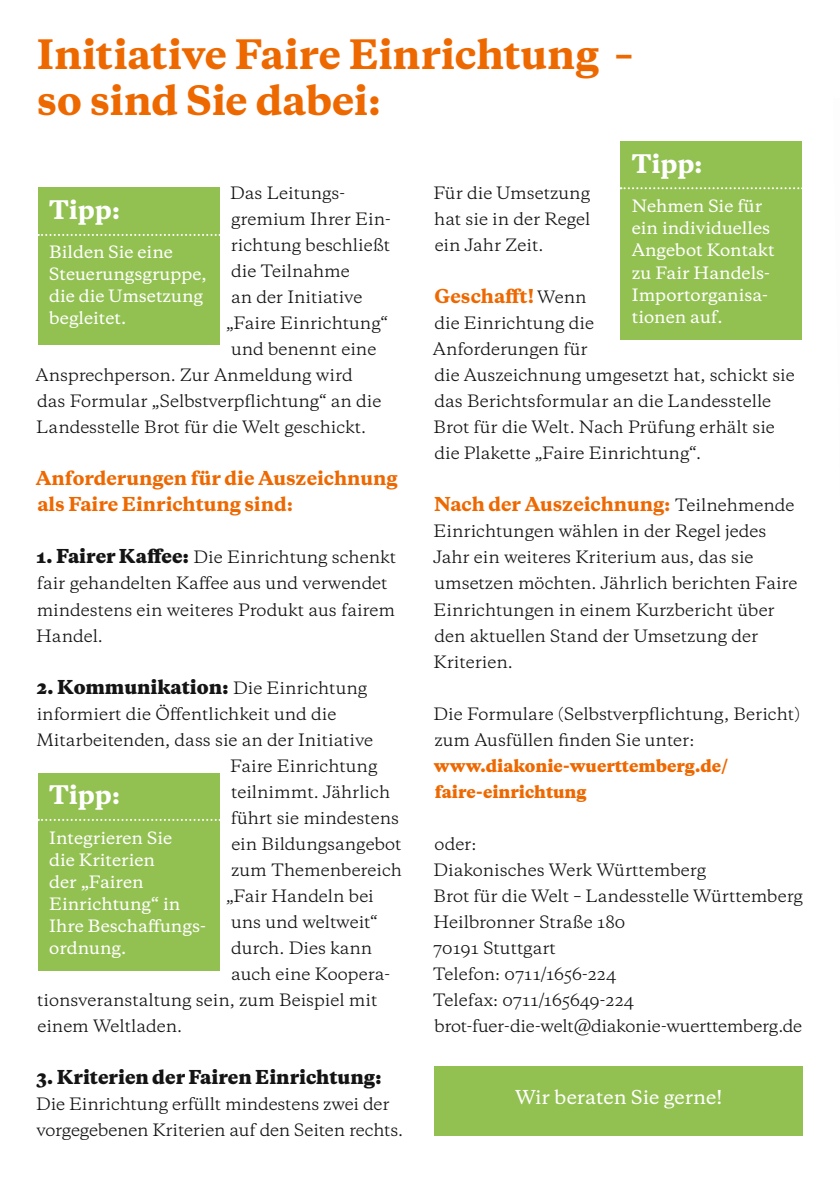
<style>
.page{position:relative;width:840px;height:1191px;background:#fff}
.page>*{position:absolute;margin:0;border:0;box-sizing:border-box;transform-origin:0 0}
.t1{font:800 38px/46px "Galaxie Copernicus";letter-spacing:-.005em;color:#ee6800}
.t2{font:800 24px "Galaxie Copernicus";letter-spacing:-.005em;color:#fff}
.t3{font:800 18px/26px "Galaxie Copernicus";color:#ee6800}
.t4{font:800 18px "Galaxie Copernicus";color:#131413}
.t5{font:500 18px "Galaxie Copernicus";color:#fff}
.t6{font:16px/26px "Galaxie Copernicus";color:#131413}
.t7{font:500 16px/22px "Galaxie Copernicus";color:#fff}
.t8{font:800 16px/26px "Galaxie Copernicus";color:#ee6800}
.s1{font-weight:800;font-size:18px}
.s2{font-weight:400;font-size:16px}
.s3{font-weight:400;font-size:16px;color:#131413}
</style>
<div class="page">
<div style="left:38px;top:187px;width:181px;height:158px;background:#92c151"></div>
<svg style="left:38px;top:234px;width:182px;height:2px"></svg>
<div style="left:38px;top:772px;width:181px;height:198px;background:#92c151"></div>
<svg style="left:38px;top:819px;width:182px;height:2px"></svg>
<div style="left:620px;top:142px;width:181px;height:198px;background:#92c151"></div>
<svg style="left:620px;top:187px;width:182px;height:2px"></svg>
<div style="left:434px;top:1065px;width:368px;height:70px;background:#92c151"></div>
<h1 class="t1" style="left:37px;top:32px;width:598px">Initiative Faire Einrichtung – so sind Sie dabei:</h1>
<p class="t6" style="left:230px;top:180px;width:116px">Das Leitungs-</p>
<p class="t6" style="left:231px;top:206px;width:161px">gremium Ihrer Ein-</p>
<p class="t6" style="left:230px;top:232px;width:161px">richtung beschließt</p>
<p class="t6" style="left:231px;top:258px;width:120px">die Teilnahme</p>
<p class="t6" style="left:231px;top:284px;width:133px">an der Initiative</p>
<p class="t6" style="left:226px;top:310px;width:163px">„Faire Einrichtung“</p>
<p class="t6" style="left:231px;top:336px;width:147px">und benennt eine</p>
<p class="t6" style="left:36px;top:362px;width:318px">Ansprechperson. Zur Anmeldung wird</p>
<p class="t6" style="left:37px;top:388px;width:345px">das Formular „Selbstverpflichtung“ an die</p>
<p class="t6" style="left:36px;top:414px;width:331px">Landesstelle Brot für die Welt geschickt.</p>
<p class="t3" style="left:36px;top:466px;width:363px">Anforderungen für die Auszeichnung als Faire Einrichtung sind:</p>
<p class="t6" style="left:36px;top:544px;width:361px"><span class="s1">1. Fairer Kaffee:</span> Die Einrichtung schenkt fair gehandelten Kaffee aus und verwendet mindestens ein weiteres Produkt aus fairem Handel.</p>
<p class="t4" style="left:37px;top:674px;width:331px">2. Kommunikation: <span class="s2">Die Einrichtung</span></p>
<p class="t6" style="left:37px;top:700px;width:301px">informiert die Öffentlichkeit und die</p>
<p class="t6" style="left:36px;top:726px;width:338px">Mitarbeitenden, dass sie an der Initiative</p>
<p class="t6" style="left:230px;top:752px;width:149px">Faire Einrichtung</p>
<p class="t6" style="left:231px;top:778px;width:160px">teilnimmt. Jährlich</p>
<p class="t6" style="left:231px;top:804px;width:170px">führt sie mindestens</p>
<p class="t6" style="left:231px;top:830px;width:171px">ein Bildungs angebot</p>
<p class="t6" style="left:231px;top:856px;width:172px">zum Themenbereich</p>
<p class="t6" style="left:226px;top:882px;width:149px">„Fair Handeln bei</p>
<p class="t6" style="left:231px;top:908px;width:148px">uns und weltweit“</p>
<p class="t6" style="left:231px;top:934px;width:142px">durch. Dies kann</p>
<p class="t6" style="left:231px;top:960px;width:160px">auch eine Koopera-</p>
<p class="t6" style="left:37px;top:986px;width:341px">tionsveranstaltung sein, zum Beispiel mit</p>
<p class="t6" style="left:37px;top:1012px;width:146px">einem Weltladen.</p>
<p class="t4" style="left:36px;top:1064px;width:347px">3. Kriterien der Fairen Einrichtung:</p>
<p class="t6" style="left:36px;top:1090px;width:368px">Die Einrichtung erfüllt mindestens zwei der vorgegebenen Kriterien auf den Seiten rechts.</p>
<h2 class="t2" style="left:49px;top:194px;width:72px">Tipp:</h2>
<p class="t7" style="left:49px;top:241px;width:159px">Bilden Sie eine<br>Steuerungsgruppe, die die Umsetzung begleitet.</p>
<h2 class="t2" style="left:49px;top:779px;width:72px">Tipp:</h2>
<p class="t7" style="left:49px;top:826px;width:158px">Integrieren Sie<br>die Kriterien<br>der „ Fairen<br>Einrichtung“ in<br>Ihre Beschaffungs&shy;ordnung.</p>
<h2 class="t2" style="left:631px;top:148px;width:72px">Tipp:</h2>
<p class="t7" style="left:631px;top:195px;width:144px">Nehmen Sie für ein individuelles<br>Angebot Kontakt zu Fair Handels-<br>Importorganisa&shy;tionen auf.</p>
<p class="t6" style="left:433px;top:180px;width:158px;text-align:justify">Für die Umsetzung hat sie in der Regel ein Jahr Zeit.</p>
<p class="t3" style="left:434px;top:284px;width:153px">Geschafft! <span class="s3">Wenn</span></p>
<p class="t6" style="left:432px;top:310px;width:363px">die Einrichtung die<br>Anforderungen für<br>die Auszeichnung umgesetzt hat, schickt sie das Berichtsformular an die Landesstelle Brot für die Welt. Nach Prüfung erhält sie die Plakette „Faire Einrichtung“.</p>
<p class="t3" style="left:434px;top:492px;width:361px">Nach der Auszeichnung: <span class="s3">Teilnehmende</span></p>
<p class="t6" style="left:433px;top:518px;width:365px">Einrichtungen wählen in der Regel jedes Jahr ein weiteres Kriterium aus, das sie umsetzen möchten. Jährlich berichten Faire Einrichtungen in einem Kurzbericht über den aktuellen Stand der Umsetzung der Kriterien.</p>
<p class="t6" style="left:433px;top:700px;width:368px">Die Formulare (Selbstverpflichtung, Bericht) zum Ausfüllen finden Sie unter:</p>
<p class="t8" style="left:433px;top:752px;width:295px">www.diakonie-wuerttemberg.de/ faire-einrichtung</p>
<p class="t6" style="left:432px;top:830px;width:371px">oder:<br>Diakonisches Werk Württemberg<br>Brot für die Welt – Landesstelle Württemberg<br>Heilbronner Straße 180<br>70191 Stuttgart<br>Telefon: 0711/1656-224<br>Telefax: 0711/165649-224 brot-fuer-die-welt@diakonie-wuerttemberg.de</p>
<p class="t5" style="left:515px;top:1085px;width:208px">Wir beraten Sie gerne!</p>
</div>
